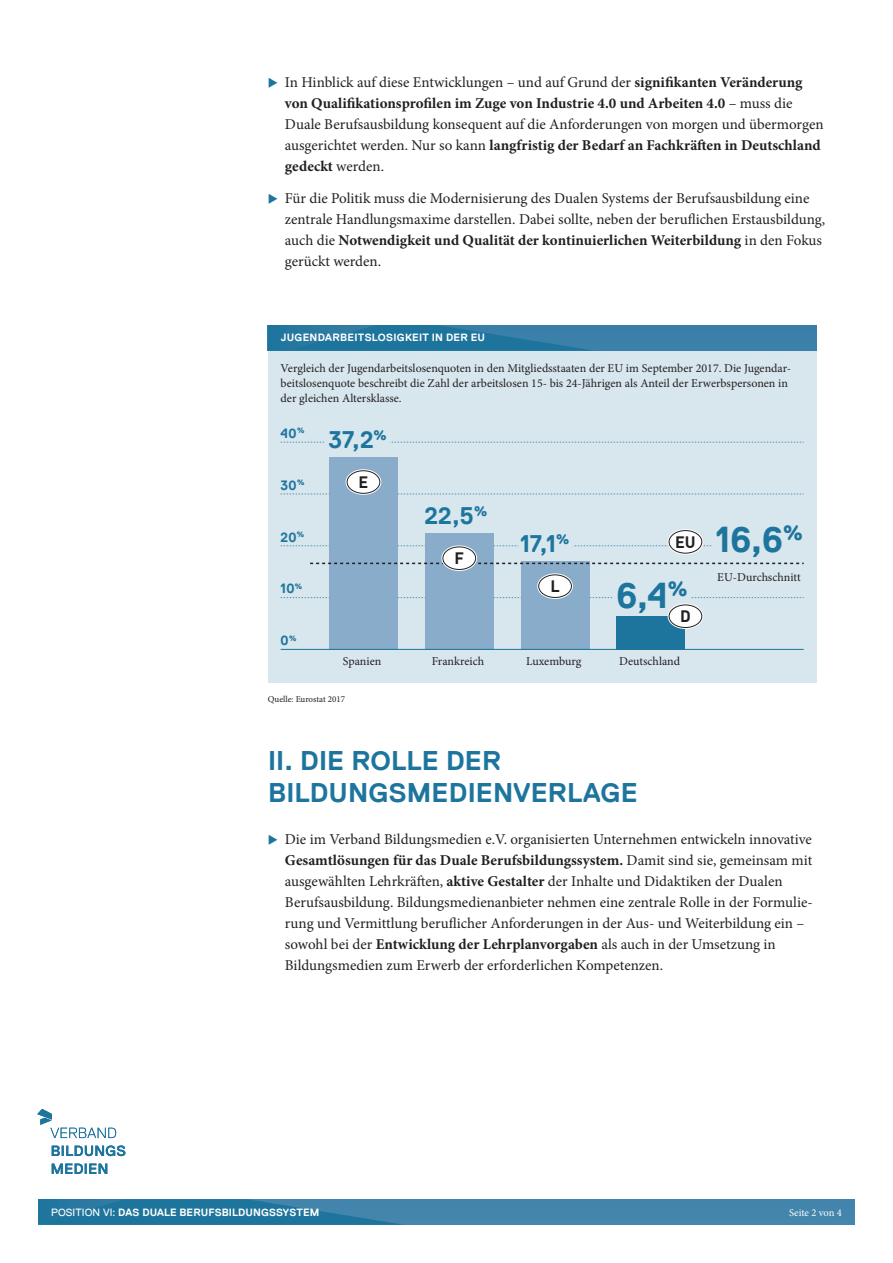
<style>
.page{position:relative;width:893px;height:1263px;background:#fff}
.page>*{position:absolute;margin:0;border:0;box-sizing:border-box;transform-origin:0 0}
.t1{font:700 36px "Replica TT";color:#1d759e}
.t2{font:700 27px/31.5px "Replica TT";letter-spacing:.005em;color:#1d759e}
.t3{font:700 24px "Replica TT";color:#1d759e}
.t4{font:700 16.2px "DIN";color:#231f20}
.t5{font:15px/21px "Minion Pro";color:#231f20}
.t6{font:700 13.5px "Replica TT";letter-spacing:.015em;color:#1d759e}
.t7{font:12px/15px "Minion Pro";color:#231f20}
.t8{font:700 10.5px "Replica TT";letter-spacing:.015em;color:#fff}
.t9{font:10.5px "Minion Pro";letter-spacing:-.005em;color:#fff}
.t10{font:9px "Minion Pro";color:#231f20}
.s1{font-weight:700}
.s2{font-weight:400}
</style>
<div class="page">
<svg style="left:37px;top:1109px;width:88px;height:65px"></svg>
<div style="left:38px;top:1199px;width:817px;height:26px;background:#4385ac"></div>
<svg style="left:38px;top:1199px;width:364px;height:26px"></svg>
<div style="left:268px;top:325px;width:548px;height:357px;background:#d8e6ed"></div>
<div style="left:268px;top:325px;width:548px;height:26px;background:#3b80a8"></div>
<svg style="left:268px;top:325px;width:324px;height:26px"></svg>
<svg style="left:281px;top:441px;width:523px;height:2px"></svg>
<div style="left:329px;top:457px;width:69px;height:192px;background:#88acc9"></div>
<div style="left:425px;top:533px;width:69px;height:116px;background:#88acc9"></div>
<div style="left:521px;top:561px;width:69px;height:88px;background:#88acc9"></div>
<div style="left:616px;top:616px;width:69px;height:33px;background:#1d759e"></div>
<hr style="left:281px;top:649px;width:523px;height:1px;background:#1d759e">
<svg style="left:281px;top:492px;width:523px;height:131px"></svg>
<div style="left:539px;top:575px;width:32px;height:22px;background:#fff;border-radius:50%"></div>
<div style="left:537px;top:573px;width:36px;height:26px;border:3px solid #fff;border-radius:50%"></div>
<div style="left:538px;top:574px;width:34px;height:24px;border:1px solid #231f20;border-radius:50%"></div>
<div style="left:669px;top:605px;width:33px;height:22px;background:#fff;border-radius:50%"></div>
<div style="left:668px;top:603px;width:35px;height:26px;border:3px solid #fff;border-radius:50%"></div>
<div style="left:669px;top:604px;width:33px;height:24px;border:1px solid #231f20;border-radius:50%"></div>
<div style="left:669px;top:531px;width:33px;height:22px;background:#fff;border-radius:50%"></div>
<div style="left:668px;top:529px;width:35px;height:26px;border:3px solid #fff;border-radius:50%"></div>
<div style="left:669px;top:530px;width:33px;height:23px;border:1px solid #231f20;border-radius:50%"></div>
<div style="left:443px;top:547px;width:33px;height:22px;background:#fff;border-radius:50%"></div>
<div style="left:441px;top:545px;width:36px;height:26px;border:3px solid #fff;border-radius:50%"></div>
<div style="left:442px;top:546px;width:34px;height:24px;border:1px solid #231f20;border-radius:50%"></div>
<div style="left:347px;top:471px;width:33px;height:22px;background:#fff;border-radius:50%"></div>
<div style="left:346px;top:469px;width:35px;height:26px;border:3px solid #fff;border-radius:50%"></div>
<div style="left:347px;top:470px;width:33px;height:24px;border:1px solid #231f20;border-radius:50%"></div>
<p class="t5" style="left:285px;top:72px;width:540px">In Hinblick auf diese Entwicklungen – und auf Grund der <span class="s1">signifikanten Veränderung von Qualifikationsprofilen im Zuge von Industrie 4.0 und Arbeiten 4.0</span> – muss die Duale Berufsausbildung konsequent auf die Anforderungen von morgen und übermorgen ausgerichtet werden. Nur so kann <span class="s1">langfristig der Bedarf an Fachkräften in Deutschland gedeckt</span> werden.</p>
<p class="t5" style="left:285px;top:188px;width:542px">Für die Politik muss die Modernisierung des Dualen Systems der Berufsausbildung eine zentrale Handlungsmaxime darstellen. Dabei sollte, neben der beruflichen Erstausbildung, auch die <span class="s1">Notwendigkeit und Qualität der kontinuierlichen Weiterbildung</span> in den Fokus gerückt werden.</p>
<p class="t8" style="left:281px;top:332px;width:206px">JUGENDARBEITSLOSIGKEIT IN DER EU</p>
<p class="t7" style="left:281px;top:361px;width:512px">Vergleich der Jugendarbeitslosenquoten in den Mitgliedsstaaten der EU im September 2017. Die Jugendar&shy;beitslosenquote beschreibt die Zahl der arbeitslosen 15- bis 24-Jährigen als Anteil der Erwerbspersonen in der gleichen Altersklasse.</p>
<p class="t6" style="left:281px;top:426px;width:25px">40<sup>%</sup></p>
<h3 class="t3" style="left:329px;top:427px;width:60px">37,2<sup>%</sup></h3>
<p class="t6" style="left:281px;top:478px;width:25px">30<sup>%</sup></p>
<p class="t4" style="left:359px;top:471px;width:11px">E</p>
<h3 class="t3" style="left:424px;top:503px;width:64px">22,5<sup>%</sup></h3>
<p class="t6" style="left:281px;top:529px;width:25px">20<sup>%</sup></p>
<p class="t4" style="left:454px;top:547px;width:11px">F</p>
<h3 class="t3" style="left:520px;top:531px;width:51px">17,1<sup>%</sup></h3>
<p class="t4" style="left:675px;top:531px;width:22px">EU</p>
<p class="t6" style="left:281px;top:581px;width:23px">10<sup>%</sup></p>
<p class="t4" style="left:550px;top:575px;width:11px">L</p>
<h1 class="t1" style="left:616px;top:575px;width:73px">6,4<sup>%</sup></h1>
<p class="t4" style="left:680px;top:605px;width:12px">D</p>
<p class="t6" style="left:281px;top:633px;width:17px">0<sup>%</sup></p>
<p class="t7" style="left:343px;top:654px;width:40px">Spanien</p>
<p class="t7" style="left:432px;top:654px;width:54px">Frankreich</p>
<p class="t7" style="left:526px;top:654px;width:57px">Luxemburg</p>
<p class="t7" style="left:619px;top:654px;width:62px">Deutschland</p>
<p class="t10" style="left:268px;top:693px;width:79px">Quelle: Eurostat 2017</p>
<h1 class="t1" style="left:715px;top:520px;width:89px">16,6<sup>%</sup></h1>
<p class="t7" style="left:717px;top:570px;width:85px">EU-Durchschnitt</p>
<h2 class="t2" style="left:268px;top:745px;width:371px">II. DIE ROLLE DER<br>BILDUNGSMEDIENVERLAGE</h2>
<p class="t5" style="left:285px;top:828px;width:529px">Die im Verband Bildungsmedien e.V. organisierten Unternehmen entwickeln innovative <span class="s1">Gesamtlösungen für das Duale Berufsbildungssystem.</span> Damit sind sie, gemeinsam mit ausgewählten Lehrkräften, <span class="s1">aktive Gestalter</span> der Inhalte und Didaktiken der Dualen Berufsausbildung. Bildungsmedienanbieter nehmen eine zentrale Rolle in der Formulie&shy;rung und Vermittlung beruflicher Anforderungen in der Aus- und Weiterbildung ein – sowohl bei der <span class="s1">Entwicklung der Lehrplanvorgaben</span> als auch in der Umsetzung in Bildungsmedien zum Erwerb der erforderlichen Kompetenzen.</p>
<p class="t8" style="left:51px;top:1206px;width:270px"><span class="s2">POSITION VI:</span> DAS DUALE BERUFSBILDUNGSSYSTEM</p>
<p class="t9" style="left:789px;top:1206px;width:54px">Seite 2 von 4</p>
</div>
